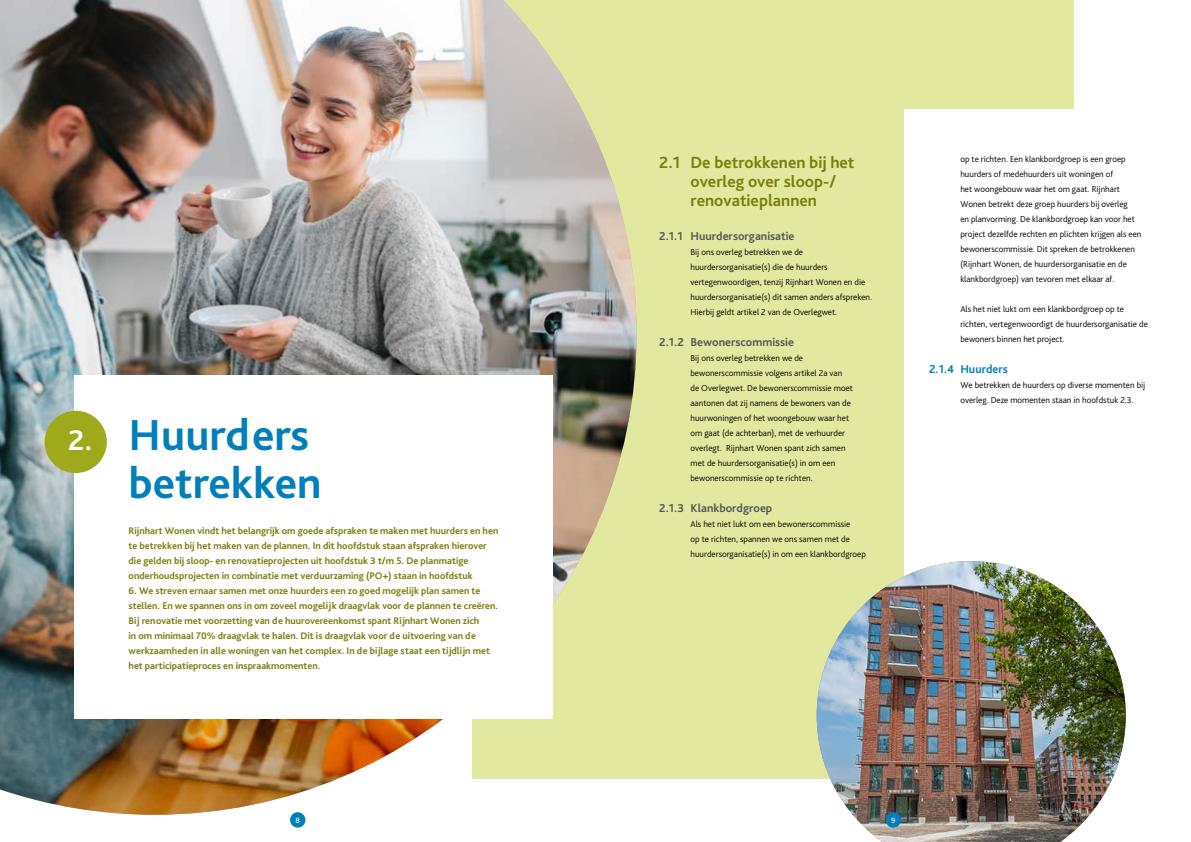
<style>
.page{position:relative;width:1191px;height:842px;background:#fff}
.page>*{position:absolute;margin:0;border:0;box-sizing:border-box;transform-origin:0 0}
.t1{font:700 45.4px/48px "Bliss Pro";color:#007fbb}
.t2{font:700 29.9px "Bliss Pro";color:#fff}
.t3{font:700 17px/19px "Bliss Pro";color:#7a7d0c}
.t4{font:700 12px "Bliss Pro";color:#575756}
.t5{font:700 12px "Bliss Pro";color:#007fbb}
.t6{font:700 10px/15px "Bliss Pro";color:#7a7d0c}
.t7{font:300 9px/15px "Bliss Pro";color:#000}
.t8{font:8px "Bliss Pro";color:#fff}
</style>
<div class="page">
<div style="left:472px;top:0;width:601px;height:778px;background:#e3e8a0"></div>
<img style="left:0;top:0;width:636px;height:815px">
<div style="left:74px;top:376px;width:479px;height:343px;background:#fff"></div>
<div style="left:904px;top:109px;width:260px;height:669px;background:#fff"></div>
<img style="left:816px;top:561px;width:309px;height:281px">
<div style="left:45px;top:411px;width:62px;height:62px;background:#9ea91b;border-radius:50%"></div>
<div style="left:290px;top:812px;width:15px;height:16px;background:#007fbb;border-radius:50%"></div>
<div style="left:885px;top:812px;width:16px;height:16px;background:#007fbb;border-radius:50%"></div>
<h2 class="t2" style="left:68px;top:422px;width:25px">2.</h2>
<h1 class="t1" style="left:129px;top:410px;width:194px">Huurders betrekken</h1>
<p class="t6" style="left:129px;top:523px;width:371px">Rijnhart Wonen vindt het belangrijk om goede afspraken te maken met huurders en hen te betrekken bij het maken van de plannen. In dit hoofdstuk staan afspraken hierover die gelden bij sloop- en renovatieprojecten uit hoofdstuk 3 t/m 5. De planmatige onderhoudsprojecten in combinatie met verduurzaming (PO+) staan in hoofdstuk</p>
<p class="t6" style="left:129px;top:583px;width:371px">6. We streven ernaar samen met onze huurders een zo goed mogelijk plan samen te stellen. En we spannen ons in om zoveel mogelijk draagvlak voor de plannen te creëren.<br>Bij renovatie met voorzetting van de huurovereenkomst spant Rijnhart Wonen zich<br>in om minimaal 70% draagvlak te halen. Dit is draagvlak voor de uitvoering van de werkzaamheden in alle woningen van het complex. In de bijlage staat een tijdlijn met het participatieproces en inspraakmomenten.</p>
<h3 class="t3" style="left:690px;top:152px;width:165px;text-indent:-31px">2.1 De betrokkenen bij het overleg over sloop-/ renovatieplannen</h3>
<h3 class="t4" style="left:659px;top:228px;width:137px">2.1.1 Huurdersorganisatie</h3>
<p class="t7" style="left:690px;top:244px;width:183px">Bij ons overleg betrekken we de huurdersorganisatie(s) die de huurders vertegenwoordigen, tenzij Rijnhart Wonen en die huurdersorganisatie(s) dit samen anders afspreken.<br>Hierbij geldt artikel 2 van de Overlegwet.</p>
<h3 class="t4" style="left:659px;top:334px;width:136px">2.1.2 Bewonerscommissie</h3>
<p class="t7" style="left:690px;top:350px;width:164px">Bij ons overleg betrekken we de bewonerscommissie volgens artikel 2a van de Overlegwet. De bewonerscommissie moet aantonen dat zij namens de bewoners van de huurwoningen of het woongebouw waar het om gaat (de achterban), met de verhuurder overlegt. Rijnhart Wonen spant zich samen met de huurdersorganisatie(s) in om een bewonerscommissie op te richten.</p>
<h3 class="t4" style="left:659px;top:500px;width:114px">2.1.3 Klankbordgroep</h3>
<p class="t7" style="left:690px;top:516px;width:177px">Als het niet lukt om een bewonerscommissie<br>op te richten, spannen we ons samen met de huurdersorganisatie(s) in om een klankbordgroep</p>
<p class="t7" style="left:960px;top:152px;width:183px">op te richten. Een klankbordgroep is een groep huurders of medehuurders uit woningen of<br>het woongebouw waar het om gaat. Rijnhart Wonen betrekt deze groep huurders bij overleg<br>en planvorming. De klankbordgroep kan voor het project dezelfde rechten en plichten krijgen als een bewonerscommissie. Dit spreken de betrokkenen (Rijnhart Wonen, de huurdersorganisatie en de klankbordgroep) van tevoren met elkaar af.</p>
<p class="t7" style="left:960px;top:302px;width:189px">Als het niet lukt om een klankbordgroep op te richten, vertegenwoordigt de huurdersorganisatie de bewoners binnen het project.</p>
<h3 class="t5" style="left:929px;top:362px;width:80px">2.1.4 Huurders</h3>
<p class="t7" style="left:960px;top:378px;width:186px">We betrekken de huurders op diverse momenten bij overleg. Deze momenten staan in hoofdstuk 2.3.</p>
<p class="t8" style="left:295px;top:815px;width:6px">8</p>
<p class="t8" style="left:891px;top:815px;width:6px">9</p>
</div>
